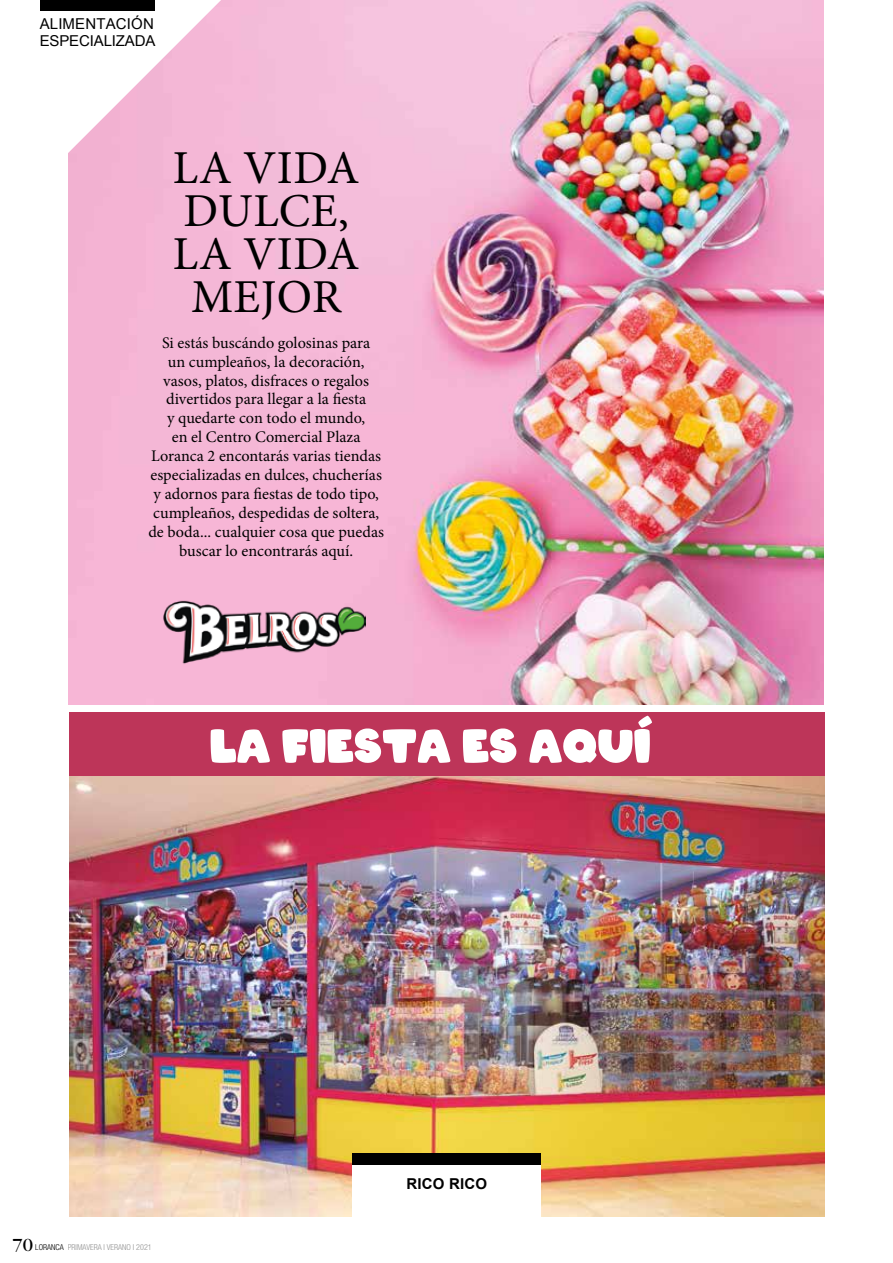
<style>
.page{position:relative;width:893px;height:1263px;background:#fff}
.page>*{position:absolute;margin:0;border:0;box-sizing:border-box;transform-origin:0 0}
.t1{font:47.25px/43px "Minion Pro";letter-spacing:.01em;color:#000;text-align:center}
.t2{font:19.5px "Garamond";color:#000}
.t3{font:16.2px/18.9px "Minion Pro";color:#000;text-align:center}
.t4{font:15px/16.5px "Arial Unicode MS";letter-spacing:-.01em;color:#000}
.t5{font:700 15px "Arial";letter-spacing:.01em;color:#000}
.t6{font:300 condensed 8.1px "Helvetica Neue LT Pro";color:#929292}
.s1{color:#000}
</style>
<div class="page">
<img style="left:68px;top:0;width:755px;height:704px">
<img style="left:69px;top:776px;width:755px;height:440px">
<svg style="left:68px;top:0;width:153px;height:221px;fill:#f4b7d6"></svg>
<div style="left:40px;top:0;width:115px;height:11px;background:#000"></div>
<div style="left:353px;top:1153px;width:188px;height:44px;background:#000"></div>
<div style="left:353px;top:1165px;width:188px;height:51px;background:#fff"></div>
<div style="left:69px;top:712px;width:756px;height:64px;background:#bd3559"></div>
<svg style="left:211px;top:716px;width:441px;height:47px"></svg>
<img style="left:163px;top:589px;width:202px;height:87px">
<p class="t4" style="left:40px;top:15px;width:117px">ALIMENTACIÓN<br>ESPECIALIZADA</p>
<h1 class="t1" style="left:173px;top:147px;width:188px">LA VIDA<br>DULCE,<br>LA VIDA<br>MEJOR</h1>
<p class="t3" style="left:148px;top:333px;width:237px">Si estás buscándo golosinas para<br>un cumpleaños, la decoración, vasos, platos, disfraces o regalos divertidos para llegar a la fiesta<br>y quedarte con todo el mundo,<br>en el Centro Comercial Plaza Loranca 2 encontarás varias tiendas especializadas en dulces, chucherías y adornos para fiestas de todo tipo, cumpleaños, despedidas de soltera, de boda... cualquier cosa que puedas buscar lo encontrarás aquí.</p>
<p class="t2" style="left:12px;top:1235px;width:22px">70</p>
<p class="t6" style="left:35px;top:1242px;width:118px"><span class="s1">LORANCA</span> PRIMAVERA I VERANO I 2021</p>
<p class="t5" style="left:407px;top:1174px;width:82px">RICO RICO</p>
</div>
